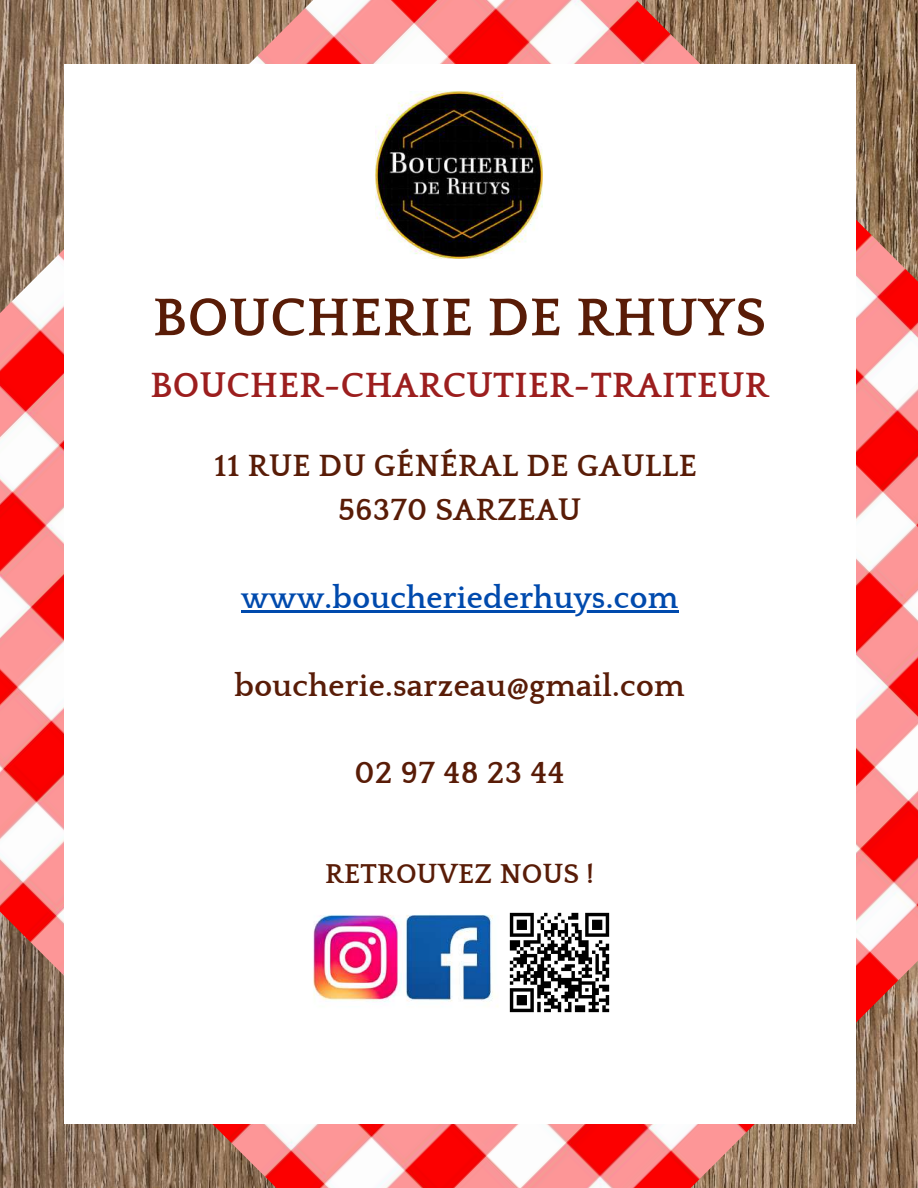
<style>
.page{position:relative;width:918px;height:1188px;background:#fff}
.page>*{position:absolute;margin:0;border:0;box-sizing:border-box;transform-origin:0 0}
.t1{font:700 55.5px "Quattrocento";letter-spacing:.01em;color:#591c07}
.t2{font:700 36px "Quattrocento";letter-spacing:.01em;color:#9c1e1e}
.t3{font:700 31.5px/43.8px "Quattrocento";letter-spacing:.01em;color:#591c07;text-align:center}
.t4{font:700 31.5px "Quattrocento";letter-spacing:.01em;color:#004aad}
.t5{font:700 28.05px "Quattrocento";letter-spacing:.01em;color:#591c07}
</style>
<div class="page">
<img style="left:0;top:0;width:918px;height:1188px">
<div style="left:64px;top:92px;width:791px;height:1013px;background:#fff"></div>
<div style="left:64px;top:64px;width:791px;height:70px;background:#fff"></div>
<div style="left:64px;top:1062px;width:791px;height:62px;background:#fff"></div>
<hr style="left:241px;top:610px;width:437px;height:2px;background:#004aad">
<img style="left:376px;top:92px;width:166px;height:166px">
<img style="left:313px;top:914px;width:185px;height:93px">
<img style="left:509px;top:912px;width:101px;height:101px">
<h1 class="t1" style="left:153px;top:288px;width:615px">BOUCHERIE DE RHUYS</h1>
<p class="t2" style="left:150px;top:367px;width:620px">BOUCHER-CHARCUTIER-TRAITEUR</p>
<p class="t3" style="left:214px;top:445px;width:484px">11 RUE DU GÉNÉRAL DE GAULLE<br>56370 SARZEAU</p>
<p class="t4" style="left:241px;top:581px;width:438px">www.boucheriederhuys.com</p>
<p class="t3" style="left:235px;top:664px;width:452px">boucherie.sarzeau@gmail.com</p>
<p class="t3" style="left:355px;top:752px;width:212px">02 97 48 23 44</p>
<p class="t5" style="left:325px;top:859px;width:270px">RETROUVEZ NOUS !</p>
</div>
